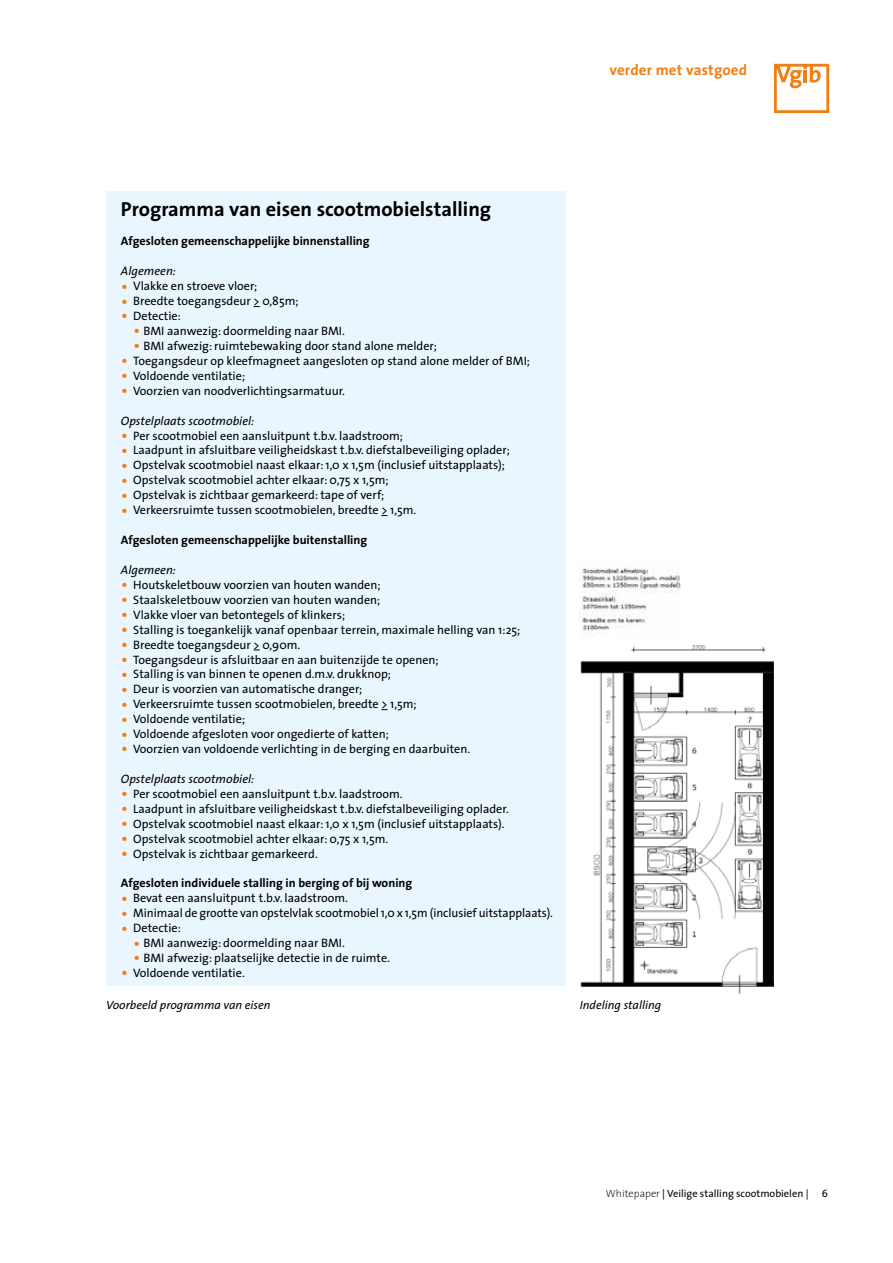
<style>
.page{position:relative;width:893px;height:1263px;background:#fff}
.page>*{position:absolute;margin:0;border:0;box-sizing:border-box;transform-origin:0 0}
.t1{font:700 20.4px "The Sans";color:#000}
.t2{font:700 15px "The Sans";letter-spacing:.01em;color:#f07f13}
.t3{font:12.15px "The Sans";color:#000}
.t4{font:700 12.15px "The Sans";color:#000}
.t5{font:italic 12.15px "The Sans";color:#000}
.t6{font:italic 12px "The Sans";color:#000}
.t7{font:10.5px "The Sans";color:#000}
.s1{font-size:17.7px;color:#f07f13}
.s2{font-weight:200}
</style>
<div class="page">
<svg style="left:774px;top:64px;width:55px;height:49px"></svg>
<img style="left:565px;top:645px;width:209px;height:350px">
<div style="left:106px;top:191px;width:460px;height:794px;background:#eaf6fe"></div>
<img style="left:580px;top:567px;width:100px;height:69px">
<p class="t2" style="left:610px;top:57px;width:139px">verder met vastgoed</p>
<h1 class="t1" style="left:121px;top:192px;width:372px">Programma van eisen scootmobielstalling</h1>
<p class="t4" style="left:121px;top:231px;width:250px">Afgesloten gemeenschappelijke binnenstalling</p>
<p class="t5" style="left:121px;top:261px;width:57px">Algemeen:</p>
<p class="t3" style="left:121px;top:276px;width:138px"><span class="s1">•</span> Vlakke en stroeve vloer;</p>
<p class="t3" style="left:121px;top:291px;width:179px"><span class="s1">•</span> Breedte toegangsdeur &gt; 0,85m;</p>
<p class="t3" style="left:121px;top:306px;width:61px"><span class="s1">•</span> Detectie:</p>
<p class="t3" style="left:133px;top:321px;width:213px"><span class="s1">•</span> BMI aanwezig: doormelding naar BMI.</p>
<p class="t3" style="left:133px;top:336px;width:305px"><span class="s1">•</span> BMI afwezig: ruimtebewaking door stand alone melder;</p>
<p class="t3" style="left:121px;top:351px;width:410px"><span class="s1">•</span> Toegangsdeur op kleefmagneet aangesloten op stand alone melder of BMI;</p>
<p class="t3" style="left:121px;top:366px;width:126px"><span class="s1">•</span> Voldoende ventilatie;</p>
<p class="t3" style="left:121px;top:380px;width:226px"><span class="s1">•</span> Voorzien van noodverlichtingsarmatuur.</p>
<p class="t5" style="left:121px;top:410px;width:135px">Opstelplaats scootmobiel:</p>
<p class="t3" style="left:121px;top:425px;width:284px"><span class="s1">•</span> Per scootmobiel een aansluitpunt t.b.v. laadstroom;</p>
<p class="t3" style="left:121px;top:440px;width:390px"><span class="s1">•</span> Laadpunt in afsluitbare veiligheidskast t.b.v. diefstalbeveiliging oplader;</p>
<p class="t3" style="left:121px;top:455px;width:385px"><span class="s1">•</span> Opstelvak scootmobiel naast elkaar: 1,0 x 1,5m (inclusief uitstapplaats);</p>
<p class="t3" style="left:121px;top:470px;width:269px"><span class="s1">•</span> Opstelvak scootmobiel achter elkaar: 0,75 x 1,5m;</p>
<p class="t3" style="left:121px;top:485px;width:265px"><span class="s1">•</span> Opstelvak is zichtbaar gemarkeerd: tape of verf;</p>
<p class="t3" style="left:121px;top:500px;width:297px"><span class="s1">•</span> Verkeersruimte tussen scootmobielen, breedte &gt; 1,5m.</p>
<p class="t4" style="left:121px;top:530px;width:248px">Afgesloten gemeenschappelijke buitenstalling</p>
<p class="t5" style="left:121px;top:560px;width:57px">Algemeen:</p>
<p class="t3" style="left:121px;top:575px;width:261px"><span class="s1">•</span> Houtskeletbouw voorzien van houten wanden;</p>
<p class="t3" style="left:121px;top:589px;width:261px"><span class="s1">•</span> Staalskeletbouw voorzien van houten wanden;</p>
<p class="t3" style="left:121px;top:604px;width:226px"><span class="s1">•</span> Vlakke vloer van betontegels of klinkers;</p>
<p class="t3" style="left:121px;top:619px;width:401px"><span class="s1">•</span> Stalling is toegankelijk vanaf openbaar terrein, maximale helling van 1:25;</p>
<p class="t3" style="left:121px;top:634px;width:181px"><span class="s1">•</span> Breedte toegangsdeur &gt; 0,90m.</p>
<p class="t3" style="left:121px;top:649px;width:319px"><span class="s1">•</span> Toegangsdeur is afsluitbaar en aan buitenzijde te openen;</p>
<p class="t3" style="left:121px;top:664px;width:272px"><span class="s1">•</span> Stalling is van binnen te openen d.m.v. drukknop;</p>
<p class="t3" style="left:121px;top:679px;width:243px"><span class="s1">•</span> Deur is voorzien van automatische dranger;</p>
<p class="t3" style="left:121px;top:694px;width:297px"><span class="s1">•</span> Verkeersruimte tussen scootmobielen, breedte &gt; 1,5m;</p>
<p class="t3" style="left:121px;top:709px;width:126px"><span class="s1">•</span> Voldoende ventilatie;</p>
<p class="t3" style="left:121px;top:724px;width:269px"><span class="s1">•</span> Voldoende afgesloten voor ongedierte of katten;</p>
<p class="t3" style="left:121px;top:739px;width:351px"><span class="s1">•</span> Voorzien van voldoende verlichting in de berging en daarbuiten.</p>
<p class="t5" style="left:121px;top:769px;width:135px">Opstelplaats scootmobiel:</p>
<p class="t3" style="left:121px;top:784px;width:283px"><span class="s1">•</span> Per scootmobiel een aansluitpunt t.b.v. laadstroom.</p>
<p class="t3" style="left:121px;top:798px;width:389px"><span class="s1">•</span> Laadpunt in afsluitbare veiligheidskast t.b.v. diefstalbeveiliging oplader.</p>
<p class="t3" style="left:121px;top:813px;width:385px"><span class="s1">•</span> Opstelvak scootmobiel naast elkaar: 1,0 x 1,5m (inclusief uitstapplaats).</p>
<p class="t3" style="left:121px;top:828px;width:269px"><span class="s1">•</span> Opstelvak scootmobiel achter elkaar: 0,75 x 1,5m.</p>
<p class="t3" style="left:121px;top:843px;width:198px"><span class="s1">•</span> Opstelvak is zichtbaar gemarkeerd.</p>
<p class="t4" style="left:121px;top:873px;width:293px">Afgesloten individuele stalling in berging of bij woning</p>
<p class="t3" style="left:121px;top:888px;width:229px"><span class="s1">•</span> Bevat een aansluitpunt t.b.v. laadstroom.</p>
<p class="t3" style="left:121px;top:903px;width:434px"><span class="s1">•</span> Minimaal de grootte van opstelvlak scootmobiel 1,0 x 1,5m (inclusief uitstapplaats).</p>
<p class="t3" style="left:121px;top:918px;width:61px"><span class="s1">•</span> Detectie:</p>
<p class="t3" style="left:133px;top:933px;width:213px"><span class="s1">•</span> BMI aanwezig: doormelding naar BMI.</p>
<p class="t3" style="left:133px;top:948px;width:258px"><span class="s1">•</span> BMI afwezig: plaatselijke detectie in de ruimte.</p>
<p class="t3" style="left:121px;top:963px;width:125px"><span class="s1">•</span> Voldoende ventilatie.</p>
<p class="t6" style="left:106px;top:995px;width:166px">Voorbeeld programma van eisen</p>
<p class="t6" style="left:580px;top:995px;width:83px">Indeling stalling</p>
<p class="t7" style="left:606px;top:1185px;width:204px"><span class="s2">Whitepaper</span> | Veilige stalling scootmobielen |</p>
<p class="t7" style="left:822px;top:1185px;width:8px">6</p>
</div>
